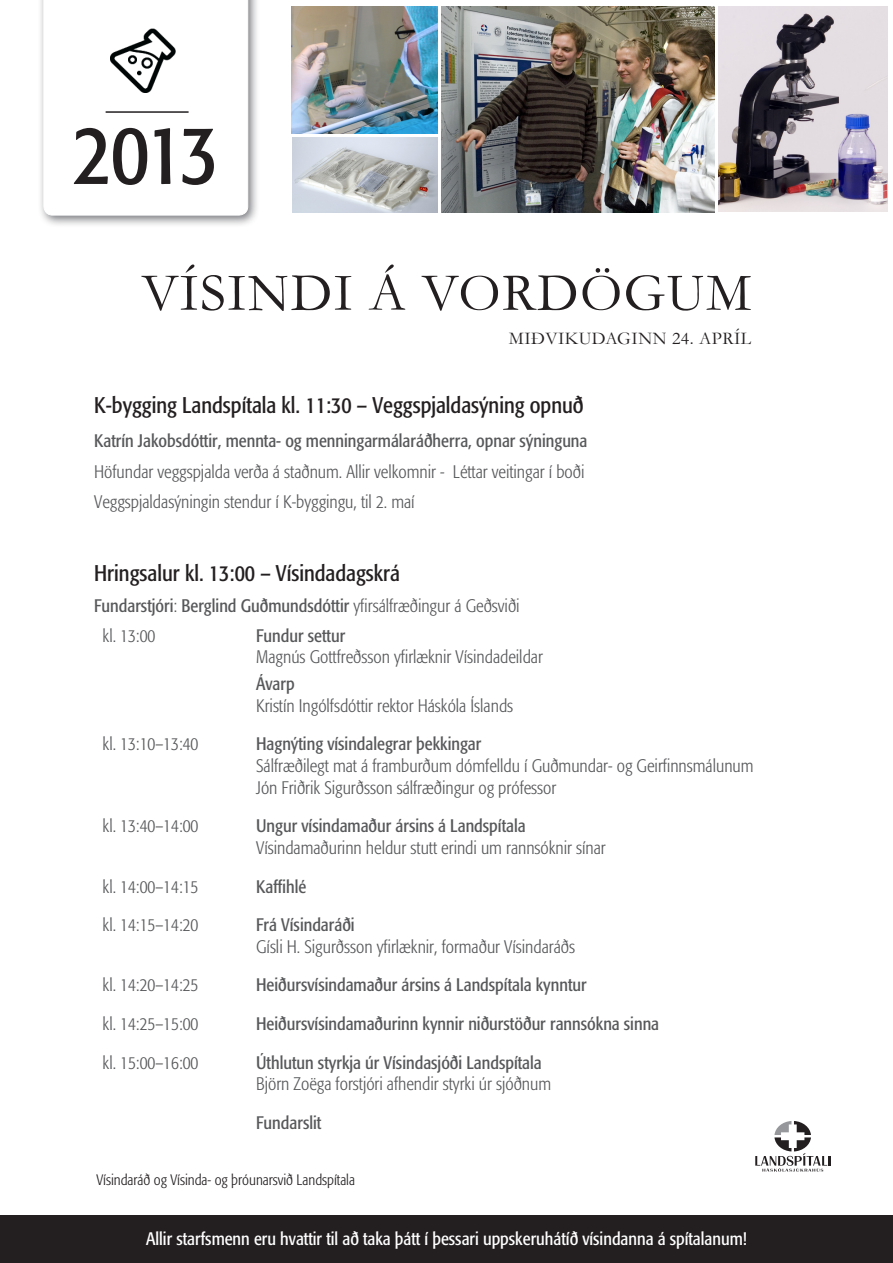
<style>
.page{position:relative;width:893px;height:1263px;background:#fff}
.page>*{position:absolute;margin:0;border:0;box-sizing:border-box;transform-origin:0 0}
.Fyrirsögn{font:condensed 85.05px "Formata";color:#231f20}
.Fyrirsögn-2{font:54px "Garamond";letter-spacing:.025em;color:#231f20}
.Fyrirsögn-3{font:condensed 22.5px "Formata";color:#231f20}
.t1{font:300 condensed 18px/21.6px "Formata";color:#57585a}
.Fyrirsögn-4{font:condensed 18px "Formata";color:#57585a}
.Fyrirsögn-5{font:condensed 18px "Formata";color:#fff}
.Fyrirsögn-6{font:18px "Garamond";letter-spacing:.025em;color:#231f20}
.t2{font:300 condensed 15px "Formata";color:#231f20}
.s1{font-weight:300}
.s2{font-weight:400}
</style>
<div class="page">
<div style="left:0;top:1215px;width:893px;height:48px;background:#231f20"></div>
<svg style="left:755px;top:1121px;width:76px;height:50px"></svg>
<div style="left:38px;top:0;width:222px;height:227px;background:#484a50;opacity:.75"></div>
<svg style="left:44px;top:0;width:312px;height:227px"></svg>
<img style="left:111px;top:22px;width:70px;height:71px">
<hr style="left:106px;top:111px;width:83px;height:2px;background:#231f20">
<div style="left:170px;top:35px;width:10px;height:8px;background:#fff;border-radius:50%"></div>
<div style="left:166px;top:17px;width:19px;height:18px;background:#fff;border-radius:50%"></div>
<img style="left:718px;top:6px;width:169px;height:205px">
<img style="left:441px;top:6px;width:273px;height:206px">
<img style="left:292px;top:6px;width:145px;height:127px">
<img style="left:292px;top:138px;width:145px;height:74px">
<p class="Fyrirsögn" style="left:73px;top:104px;width:148px">2013</p>
<p class="Fyrirsögn-2" style="left:142px;top:256px;width:611px">VÍSINDI Á VORDÖGUM</p>
<p class="Fyrirsögn-6" style="left:509px;top:326px;width:244px">MIÐVIKUDAGINN 24. APRÍL</p>
<p class="Fyrirsögn-3" style="left:94px;top:392px;width:491px">K-bygging Landspítala kl. 11:30 – Veggspjaldasýning opnuð</p>
<p class="Fyrirsögn-4" style="left:94px;top:430px;width:495px">Katrín Jakobsdóttir, mennta- og menningarmálaráðherra, opnar sýninguna</p>
<p class="t1" style="left:94px;top:461px;width:492px">Höfundar veggspjalda verða á staðnum. Allir velkomnir - Léttar veitingar í boði</p>
<p class="t1" style="left:94px;top:491px;width:322px">Veggspjaldasýningin stendur í K-byggingu, til 2. maí</p>
<p class="Fyrirsögn-3" style="left:94px;top:560px;width:307px">Hringsalur kl. 13:00 – Vísindadagskrá</p>
<p class="Fyrirsögn-4" style="left:94px;top:595px;width:427px">Fundarstjóri<span class="s1">:</span> Berglind Guðmundsdóttir <span class="s1">yfirsálfræðingur á Geðsviði</span></p>
<p class="t1" style="left:103px;top:625px;width:54px">kl. 13:00</p>
<p class="t1" style="left:256px;top:625px;width:288px"><span class="s2">Fundur settur<br></span>Magnús Gottfreðsson yfirlæknir Vísindadeildar</p>
<p class="t1" style="left:256px;top:673px;width:259px"><span class="s2">Ávarp<br></span>Kristín Ingólfsdóttir rektor Háskóla Íslands</p>
<p class="t1" style="left:103px;top:733px;width:97px">kl. 13:10–13:40</p>
<p class="t1" style="left:256px;top:733px;width:499px"><span class="s2">Hagnýting vísindalegrar þekkingar<br></span>Sálfræðilegt mat á framburðum dómfelldu í Guðmundar- og Geirfinnsmálunum<br>Jón Friðrik Sigurðsson sálfræðingur og prófessor</p>
<p class="t1" style="left:103px;top:815px;width:97px">kl. 13:40–14:00</p>
<p class="t1" style="left:256px;top:815px;width:351px"><span class="s2">Ungur vísindamaður ársins á Landspítala<br></span>Vísindamaðurinn heldur stutt erindi um rannsóknir sínar</p>
<p class="t1" style="left:103px;top:876px;width:97px">kl. 14:00–14:15</p>
<p class="Fyrirsögn-4" style="left:256px;top:875px;width:52px">Kaffihlé</p>
<p class="t1" style="left:103px;top:914px;width:97px">kl. 14:15–14:20</p>
<p class="t1" style="left:256px;top:914px;width:320px"><span class="s2">Frá Vísindaráði<br></span>Gísli H. Sigurðsson yfirlæknir, formaður Vísindaráðs</p>
<p class="t1" style="left:103px;top:974px;width:97px">kl. 14:20–14:25</p>
<p class="Fyrirsögn-4" style="left:256px;top:974px;width:332px">Heiðursvísindamaður ársins á Landspítala kynntur</p>
<p class="t1" style="left:103px;top:1013px;width:97px">kl. 14:25–15:00</p>
<p class="Fyrirsögn-4" style="left:256px;top:1013px;width:405px">Heiðursvísindamaðurinn kynnir niðurstöður rannsókna sinna</p>
<p class="t1" style="left:103px;top:1052px;width:97px">kl. 15:00–16:00</p>
<p class="t1" style="left:256px;top:1052px;width:296px"><span class="s2">Úthlutun styrkja úr Vísindasjóði Landspítala<br></span>Björn Zoëga forstjóri afhendir styrki úr sjóðnum</p>
<p class="Fyrirsögn-4" style="left:256px;top:1112px;width:67px">Fundarslit</p>
<p class="t2" style="left:96px;top:1171px;width:260px">Vísindaráð og Vísinda- og þróunarsvið Landspítala</p>
<p class="Fyrirsögn-5" style="left:146px;top:1228px;width:602px">Allir starfsmenn eru hvattir til að taka þátt í þessari uppskeruhátíð vísindanna á spítalanum!</p>
</div>
